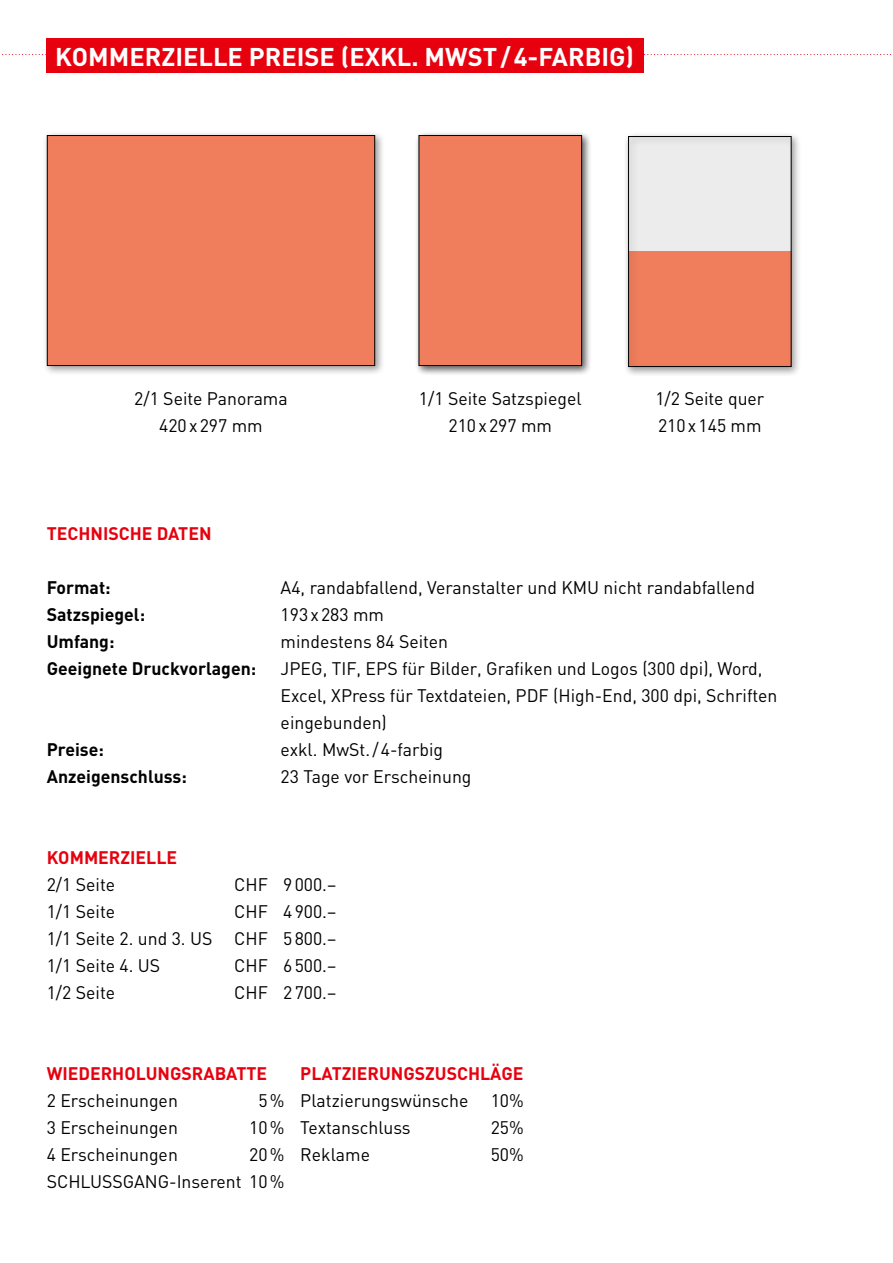
<style>
.page{position:relative;width:893px;height:1263px;background:#fff}
.page>*{position:absolute;margin:0;border:0;box-sizing:border-box;transform-origin:0 0}
.t1{font:700 25.35px "DIN";color:#fff}
.t2{font:18px/27px "DIN";color:#000}
.t3{font:700 18px/27px "DIN";color:#e7000e}
.t4{font:700 18px "DIN";color:#000}
.s1{font-weight:400;color:#000}
</style>
<div class="page">
<svg style="left:2px;top:54px;width:890px;height:1px"></svg>
<div style="left:43px;top:131px;width:342px;height:245px;background:#000;opacity:.4"></div>
<div style="left:47px;top:136px;width:328px;height:229px;background:#f07e5d"></div>
<div style="left:47px;top:135px;width:328px;height:231px;border:1px solid #000"></div>
<div style="left:414px;top:131px;width:178px;height:245px;background:#000;opacity:.4"></div>
<div style="left:419px;top:136px;width:163px;height:229px;background:#f07e5d"></div>
<div style="left:418px;top:135px;width:164px;height:231px;border:1px solid #000"></div>
<div style="left:624px;top:132px;width:177px;height:245px;background:#000;opacity:.4"></div>
<div style="left:628px;top:136px;width:164px;height:231px;border:1px solid #000"></div>
<div style="left:47px;top:38px;width:597px;height:34px;background:#e7000e"></div>
<p class="t1" style="left:55px;top:40px;width:580px">KOMMERZIELLE PREISE (EXKL. MWST/4-FARBIG)</p>
<p class="t2" style="left:134px;top:385px;width:155px;text-align:center">2/1 Seite Panorama<br>420x297 mm</p>
<p class="t2" style="left:419px;top:385px;width:164px;text-align:center">1/1 Seite Satzspiegel<br>210x297 mm</p>
<p class="t2" style="left:655px;top:385px;width:111px">1/2 Seite quer<br>210x145 mm</p>
<p class="t3" style="left:47px;top:519px;width:166px">TECHNISCHE DATEN</p>
<p class="t4" style="left:47px;top:576px;width:65px">Format:</p>
<p class="t2" style="left:281px;top:574px;width:476px">A4, randabfallend, Veranstalter und KMU nicht randabfallend</p>
<p class="t4" style="left:47px;top:603px;width:100px">Satzspiegel:</p>
<p class="t2" style="left:281px;top:601px;width:105px">193x283 mm</p>
<p class="t4" style="left:47px;top:630px;width:69px">Umfang:</p>
<p class="t2" style="left:281px;top:628px;width:169px">mindestens 84 Seiten</p>
<p class="t4" style="left:47px;top:657px;width:211px">Geeignete Druckvorlagen:</p>
<p class="t2" style="left:281px;top:655px;width:498px">JPEG, TIF, EPS für Bilder, Grafiken und Logos (300 dpi), Word,<br>Excel, XPress für Textdateien, PDF (High-End, 300 dpi, Schriften eingebunden)</p>
<p class="t4" style="left:47px;top:738px;width:59px">Preise:</p>
<p class="t2" style="left:281px;top:736px;width:164px">exkl. MwSt./4-farbig</p>
<p class="t4" style="left:47px;top:765px;width:142px">Anzeigenschluss:</p>
<p class="t2" style="left:281px;top:763px;width:192px">23 Tage vor Erscheinung</p>
<p class="t3" style="left:47px;top:843px;width:132px">KOMMERZIELLE<br><span class="s1">2/1 Seite</span></p>
<p class="t2" style="left:234px;top:871px;width:103px">CHF 9000.–</p>
<p class="t2" style="left:47px;top:898px;width:70px">1/1 Seite</p>
<p class="t2" style="left:47px;top:898px;width:291px;text-align:justify;text-indent:187px">CHF 4900.– 1/1 Seite 2. und 3. US CHF 5800.– 1/1 Seite 4. US</p>
<p class="t2" style="left:234px;top:952px;width:103px">CHF 6500.–</p>
<p class="t2" style="left:47px;top:979px;width:70px">1/2 Seite</p>
<p class="t2" style="left:234px;top:979px;width:103px">CHF 2700.–</p>
<p class="t3" style="left:47px;top:1059px;width:222px">WIEDERHOLUNGSRABATTE</p>
<p class="t3" style="left:300px;top:1059px;width:225px">PLATZIERUNGSZUSCHLÄGE</p>
<p class="t2" style="left:47px;top:1087px;width:133px">2 Erscheinungen</p>
<p class="t2" style="left:258px;top:1087px;width:267px">5% Platzierungswünsche 10%</p>
<p class="t2" style="left:47px;top:1114px;width:133px">3 Erscheinungen</p>
<p class="t2" style="left:249px;top:1114px;width:163px">10% Textanschluss</p>
<p class="t2" style="left:491px;top:1114px;width:35px">25%</p>
<p class="t2" style="left:47px;top:1141px;width:133px">4 Erscheinungen</p>
<p class="t2" style="left:249px;top:1141px;width:122px">20% Reklame</p>
<p class="t2" style="left:491px;top:1141px;width:35px">50%</p>
<p class="t2" style="left:47px;top:1168px;width:239px">SCHLUSSGANG-Inserent 10%</p>
</div>
